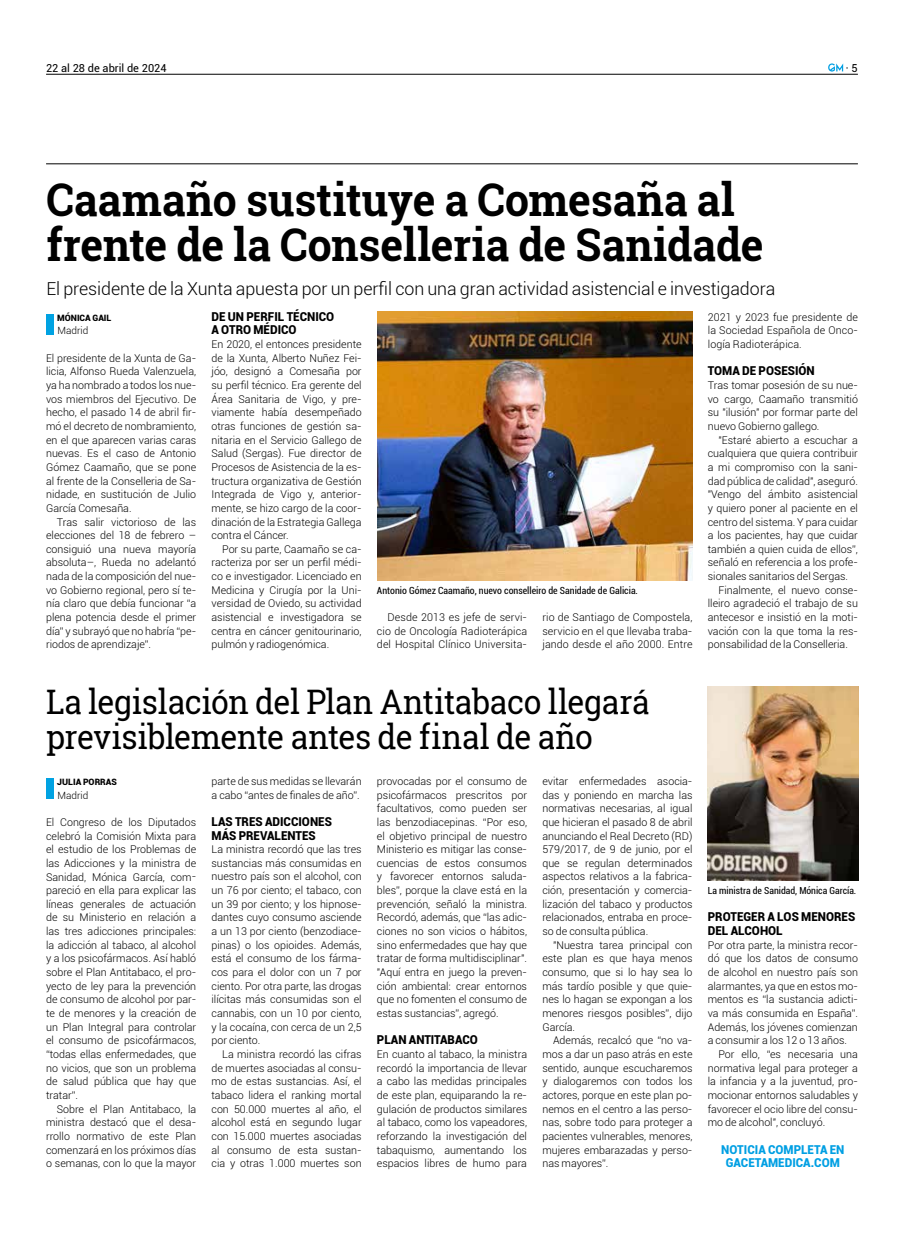
<style>
.page{position:relative;width:904px;height:1234px;background:#fff}
.page>*{position:absolute;margin:0;border:0;box-sizing:border-box;transform-origin:0 0}
.t1{font:700 45px/45px "Roboto Slab";color:#000;scale:.95 1}
.t2{font:33.75px/35px "Roboto Slab";letter-spacing:-.015em;color:#000;scale:.94 1}
.t3{font:300 17.75px "Roboto";letter-spacing:-.005em;color:#000}
.t4{font:900 12.25px/13.6px "Roboto";color:#000;scale:.95 1}
.t5{font:900 12.25px/13.6px "Roboto";color:#009fe3;text-align:center;scale:.95 1}
.t6{font:11px "Roboto";color:#000}
.t7{font:300 10.62px/13.6px "Roboto";color:#000;text-align:justify}
.t8{font:300 10px "Roboto";color:#000}
.t9{font:condensed 9.88px "Roboto";color:#000}
.t10{font:condensed 9.75px "Roboto";color:#000}
.t11{font:900 8.75px "Roboto";color:#000}
</style>
<div class="page">
<hr style="left:46px;top:163px;width:811px;height:1px;background:#000">
<hr style="left:46px;top:74px;width:811px;height:1px;background:#000">
<svg style="left:828px;top:63px;width:15px;height:9px"></svg>
<div style="left:46px;top:314px;width:8px;height:20px;background:#00a2e2"></div>
<img style="left:377px;top:311px;width:315px;height:269px">
<img style="left:707px;top:686px;width:151px;height:194px">
<div style="left:46px;top:778px;width:8px;height:20px;background:#00a2e2"></div>
<p class="t6" style="left:46px;top:60px;width:122px">22 al 28 de abril de 2024</p>
<p class="t6" style="left:845px;top:60px;width:13px">· 5</p>
<h1 class="t1" style="left:46px;top:177px;width:756px">Caamaño sustituye a Comesaña al frente de la Conselleria de Sanidade</h1>
<h3 class="t3" style="left:46px;top:276px;width:730px">El presidente de la Xunta apuesta por un perfil con una gran actividad asistencial e investigadora</h3>
<p class="t11" style="left:57px;top:311px;width:56px">MÓNICA GAIL</p>
<p class="t8" style="left:58px;top:324px;width:32px">Madrid</p>
<p class="t7" style="left:46px;top:350px;width:152px">El presidente de la Xunta de Ga&shy;licia, Alfonso Rueda Valenzuela, ya ha nombrado a todos los nue&shy;vos miembros del Ejecutivo. De hecho, el pasado 14 de abril fir&shy;mó el decreto de nombramiento, en el que aparecen varias caras nuevas. Es el caso de Antonio Gómez Caamaño, que se pone al frente de la Conselleria de Sa&shy;nidade, en sustitución de Julio García Comesaña.</p>
<p class="t7" style="left:46px;top:514px;width:152px;text-indent:11px">Tras salir victorioso de las elecciones del 18 de febrero – consiguió una nueva mayoría absoluta–, Rueda no adelantó nada de la composición del nue&shy;vo Gobierno regional, pero sí te&shy;nía claro que debía funcionar “a plena potencia desde el primer día” y subrayó que no habría “pe&shy;riodos de aprendizaje”.</p>
<p class="t4" style="left:211px;top:309px;width:131px">DE UN PERFIL TÉCNICO<br>A OTRO MÉDICO</p>
<p class="t7" style="left:211px;top:337px;width:152px">En 2020, el entonces presidente de la Xunta, Alberto Nuñez Fei&shy;jóo, designó a Comesaña por su perfil técnico. Era gerente del Área Sanitaria de Vigo, y pre&shy;viamente había desempeñado otras funciones de gestión sa&shy;nitaria en el Servicio Gallego de Salud (Sergas). Fue director de Procesos de Asistencia de la es&shy;tructura organizativa de Gestión Integrada de Vigo y, anterior&shy;mente, se hizo cargo de la coor&shy;dinación de la Estrategia Gallega contra el Cáncer.</p>
<p class="t7" style="left:211px;top:541px;width:152px;text-indent:11px">Por su parte, Caamaño se ca&shy;racteriza por ser un perfil médi&shy;co e investigador. Licenciado en Medicina y Cirugía por la Uni&shy;versidad de Oviedo, su actividad asistencial e investigadora se centra en cáncer genitourinario, pulmón y radiogenómica.</p>
<p class="t9" style="left:377px;top:583px;width:262px">Antonio Gómez Caamaño, nuevo conselleiro de Sanidade de Galicia.</p>
<p class="t7" style="left:377px;top:610px;width:152px;text-indent:11px">Desde 2013 es jefe de servi&shy;cio de Oncología Radioterápica del Hospital Clínico Universita-</p>
<p class="t7" style="left:542px;top:610px;width:152px">rio de Santiago de Compostela, servicio en el que llevaba traba&shy;jando desde el año 2000. Entre</p>
<h2 class="t2" style="left:46px;top:684px;width:643px">La legislación del Plan Antitabaco llegará previsiblemente antes de final de año</h2>
<p class="t11" style="left:57px;top:775px;width:61px">JULIA PORRAS</p>
<p class="t8" style="left:58px;top:787px;width:32px">Madrid</p>
<p class="t7" style="left:46px;top:814px;width:152px">El Congreso de los Diputados celebró la Comisión Mixta para el estudio de los Problemas de las Adicciones y la ministra de Sanidad, Mónica García, com&shy;pareció en ella para explicar las líneas generales de actuación de su Ministerio en relación a las tres adicciones principales: la adicción al tabaco, al alcohol y a los psicofármacos. Así habló sobre el Plan Antitabaco, el pro&shy;yecto de ley para la prevención de consumo de alcohol por par&shy;te de menores y la creación de un Plan Integral para controlar el consumo de psicofármacos, “todas ellas enfermedades, que no vicios, que son un problema de salud pública que hay que tratar”.</p>
<p class="t7" style="left:46px;top:1101px;width:152px;text-indent:11px">Sobre el Plan Antitabaco, la ministra destacó que el desa&shy;rrollo normativo de este Plan comenzará en los próximos días o semanas, con lo que la mayor</p>
<p class="t7" style="left:211px;top:773px;width:152px">parte de sus medidas se llevarán a cabo “antes de finales de año”.</p>
<p class="t4" style="left:211px;top:814px;width:128px">LAS TRES ADICCIONES<br>MÁS PREVALENTES</p>
<p class="t7" style="left:211px;top:842px;width:152px">La ministra recordó que las tres sustancias más consumidas en nuestro país son el alcohol, con un 76 por ciento; el tabaco, con un 39 por ciento; y los hipnose&shy;dantes cuyo consumo asciende a un 13 por ciento (benzodiace&shy;pinas) o los opioides. Además, está el consumo de los fárma&shy;cos para el dolor con un 7 por ciento. Por otra parte, las drogas ilícitas más consumidas son el cannabis, con un 10 por ciento, y la cocaína, con cerca de un 2,5 por ciento.</p>
<p class="t7" style="left:211px;top:1046px;width:152px;text-indent:11px">La ministra recordó las cifras de muertes asociadas al consu&shy;mo de estas sustancias. Así, el tabaco lidera el ranking mortal con 50.000 muertes al año, el alcohol está en segundo lugar con 15.000 muertes asociadas al consumo de esta sustan&shy;cia y otras 1.000 muertes son</p>
<p class="t7" style="left:377px;top:773px;width:152px">provocadas por el consumo de psicofármacos prescritos por facultativos, como pueden ser las benzodiacepinas. “Por eso, el objetivo principal de nuestro Ministerio es mitigar las conse&shy;cuencias de estos consumos y favorecer entornos saluda&shy;bles”, porque la clave está en la prevención, señaló la ministra.<br>Recordó, además, que “las adic&shy;ciones no son vicios o hábitos, sino enfermedades que hay que tratar de forma multidisciplinar". "Aquí entra en juego la preven&shy;ción ambiental: crear entornos que no fomenten el consumo de estas sustancias”, agregó.</p>
<p class="t4" style="left:377px;top:1032px;width:108px">PLAN ANTITABACO</p>
<p class="t7" style="left:377px;top:1046px;width:152px">En cuanto al tabaco, la ministra recordó la importancia de llevar a cabo las medidas principales de este plan, equiparando la re&shy;gulación de productos similares al tabaco, como los vapeadores, reforzando la investigación del tabaquismo, aumentando los espacios libres de humo para</p>
<p class="t7" style="left:542px;top:773px;width:152px">evitar enfermedades asocia&shy;das y poniendo en marcha las normativas necesarias, al igual que hicieran el pasado 8 de abril anunciando el Real Decreto (RD)<br>579/2017, de 9 de junio, por el que se regulan determinados aspectos relativos a la fabrica&shy;ción, presentación y comercia&shy;lización del tabaco y productos relacionados, entraba en proce&shy;so de consulta pública.</p>
<p class="t7" style="left:542px;top:937px;width:152px;text-indent:11px">"Nuestra tarea principal con este plan es que haya menos consumo, que si lo hay sea lo más tardío posible y que quie&shy;nes lo hagan se expongan a los menores riesgos posibles”, dijo García.</p>
<p class="t7" style="left:542px;top:1033px;width:152px;text-indent:11px">Además, recalcó que “no va&shy;mos a dar un paso atrás en este sentido, aunque escucharemos y dialogaremos con todos los actores, porque en este plan po&shy;nemos en el centro a las perso&shy;nas, sobre todo para proteger a pacientes vulnerables, menores, mujeres embarazadas y perso&shy;nas mayores”.</p>
<p class="t7" style="left:707px;top:310px;width:152px">2021 y 2023 fue presidente de la Sociedad Española de Onco&shy;logía Radioterápica.</p>
<p class="t4" style="left:707px;top:363px;width:114px">TOMA DE POSESIÓN</p>
<p class="t7" style="left:707px;top:378px;width:152px">Tras tomar posesión de su nue&shy;vo cargo, Caamaño transmitió su "ilusión" por formar parte del nuevo Gobierno gallego.</p>
<p class="t7" style="left:718px;top:432px;width:141px">"Estaré abierto a escuchar a</p>
<p class="t7" style="left:707px;top:446px;width:152px">cualquiera que quiera contribuir</p>
<p class="t7" style="left:707px;top:460px;width:152px">a mi compromiso con la sani-</p>
<p class="t7" style="left:707px;top:473px;width:152px">dad pública de calidad", aseguró.</p>
<p class="t7" style="left:707px;top:487px;width:152px">"Vengo del ámbito asistencial</p>
<p class="t7" style="left:707px;top:501px;width:152px">y quiero poner al paciente en el</p>
<p class="t7" style="left:707px;top:514px;width:152px">centro del sistema. Y para cuidar</p>
<p class="t7" style="left:707px;top:528px;width:152px">a los pacientes, hay que cuidar</p>
<p class="t7" style="left:707px;top:541px;width:152px">también a quien cuida de ellos”,</p>
<p class="t7" style="left:707px;top:555px;width:152px">señaló en referencia a los profe-</p>
<p class="t7" style="left:707px;top:569px;width:142px">sionales sanitarios del Sergas.</p>
<p class="t7" style="left:718px;top:582px;width:141px">Finalmente, el nuevo conse-</p>
<p class="t7" style="left:707px;top:596px;width:152px">lleiro agradeció el trabajo de su</p>
<p class="t7" style="left:707px;top:610px;width:152px">antecesor e insistió en la moti-</p>
<p class="t7" style="left:707px;top:623px;width:152px">vación con la que toma la res-</p>
<p class="t7" style="left:707px;top:637px;width:141px">ponsabilidad de la Conselleria.</p>
<p class="t10" style="left:707px;top:883px;width:150px">La ministra de Sanidad, Mónica García.</p>
<p class="t4" style="left:707px;top:909px;width:157px">PROTEGER A LOS MENORES<br>DEL ALCOHOL</p>
<p class="t7" style="left:707px;top:937px;width:152px">Por otra parte, la ministra recor&shy;dó que los datos de consumo de alcohol en nuestro país son alarmantes, ya que en estos mo&shy;mentos es “la sustancia adicti&shy;va más consumida en España”.<br>Además, los jóvenes comienzan a consumir a los 12 o 13 años.</p>
<p class="t7" style="left:707px;top:1046px;width:152px;text-indent:11px">Por ello, “es necesaria una normativa legal para proteger a la infancia y a la juventud, pro&shy;mocionar entornos saludables y favorecer el ocio libre del consu&shy;mo de alcohol", concluyó.</p>
<p class="t5" style="left:721px;top:1141px;width:131px">NOTICIA COMPLETA EN<br>GACETAMEDICA.COM</p>
</div>
